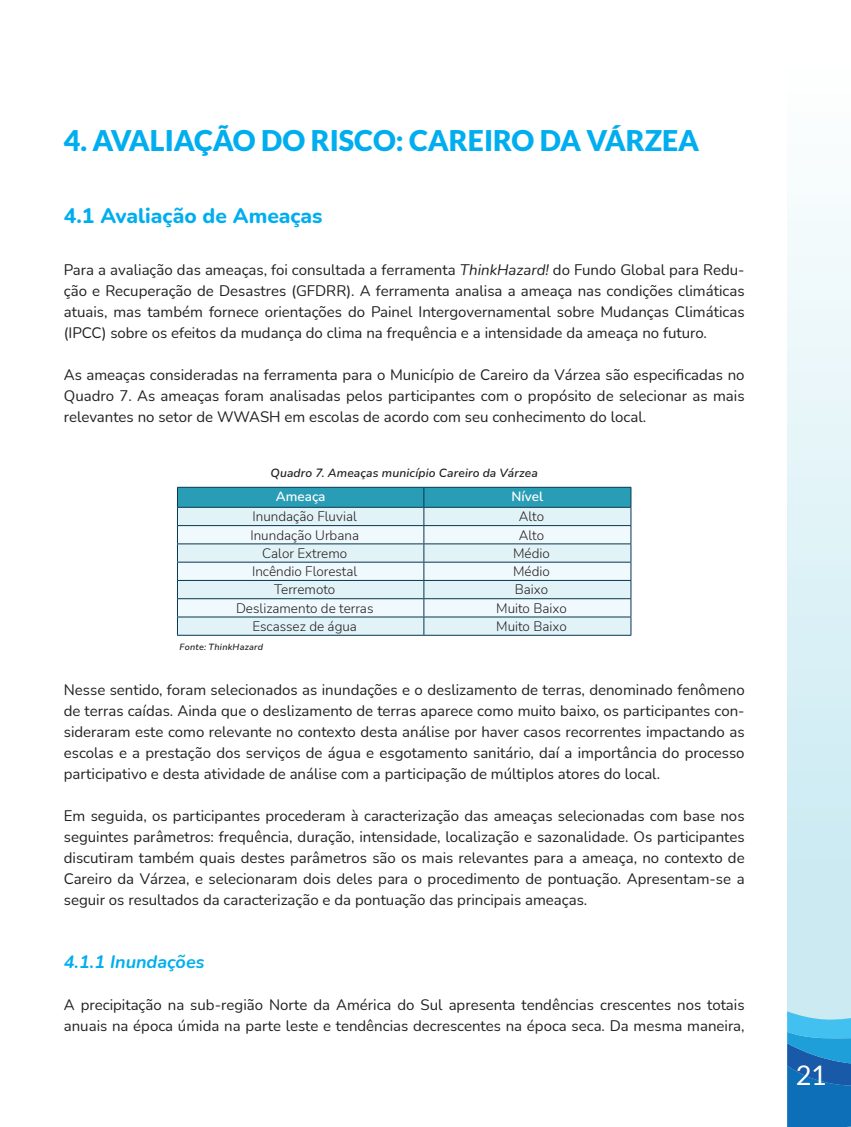
<style>
.page{position:relative;width:851px;height:1127px;background:#fff}
.page>*{position:absolute;margin:0;border:0;box-sizing:border-box;transform-origin:0 0}
.t1{font:900 28.5px "Lato";color:#00aeef}
.t2{font:27px "Lato";color:#fff}
.t3{font:800 21px "Nunito";color:#00aeef}
.t4{font:italic 700 18px "Nunito";color:#00aeef}
.t5{font:15px/21px "Nunito";color:#231f20;text-align:justify}
.t6{font:300 13.5px "Nunito";color:#231f20}
.t7{font:600 13.5px "Nunito";color:#fff}
.t8{font:italic 600 12px "Nunito";letter-spacing:.015em;color:#231f20}
.t9{font:italic 600 9px "Nunito";letter-spacing:.025em;color:#231f20}
.s1{font-style:italic}
</style>
<div class="page">
<svg style="left:787px;top:206px;width:63px;height:805px;background:#dcf1f6"></svg>
<svg style="left:787px;top:1011px;width:63px;height:116px;background:#2687c7"></svg>
<svg style="left:177px;top:487px;width:454px;height:148px"></svg>
<hr style="left:177px;top:635px;width:247px;height:1px;background:#05374e">
<hr style="left:424px;top:635px;width:207px;height:1px;background:#05374e">
<h1 class="t1" style="left:64px;top:123px;width:637px">4. AVALIAÇÃO DO RISCO: CAREIRO DA VÁRZEA</h1>
<h3 class="t3" style="left:64px;top:200px;width:260px">4.1 Avaliação de Ameaças</h3>
<p class="t5" style="left:64px;top:258px;width:682px">Para a avaliação das ameaças, foi consultada a ferramenta <span class="s1">ThinkHazard!</span> do Fundo Global para Redu&shy;ção e Recuperação de Desastres (GFDRR). A ferramenta analisa a ameaça nas condições climáticas atuais, mas também fornece orientações do Painel Intergovernamental sobre Mudanças Climáticas (IPCC) sobre os efeitos da mudança do clima na frequência e a intensidade da ameaça no futuro.</p>
<p class="t5" style="left:64px;top:363px;width:682px">As ameaças consideradas na ferramenta para o Município de Careiro da Várzea são especificadas no Quadro 7. As ameaças foram analisadas pelos participantes com o propósito de selecionar as mais relevantes no setor de WWASH em escolas de acordo com seu conhecimento do local.</p>
<p class="t8" style="left:270px;top:464px;width:269px">Quadro 7. Ameaças município Careiro da Várzea</p>
<p class="t7" style="left:276px;top:487px;width:51px">Ameaça</p>
<p class="t7" style="left:511px;top:487px;width:33px">Nível</p>
<p class="t6" style="left:252px;top:507px;width:106px">Inundação Fluvial</p>
<p class="t6" style="left:518px;top:507px;width:27px">Alto</p>
<p class="t6" style="left:250px;top:525px;width:110px">Inundação Urbana</p>
<p class="t6" style="left:518px;top:525px;width:27px">Alto</p>
<p class="t6" style="left:262px;top:544px;width:86px">Calor Extremo</p>
<p class="t6" style="left:513px;top:544px;width:38px">Médio</p>
<p class="t6" style="left:252px;top:562px;width:107px">Incêndio Florestal</p>
<p class="t6" style="left:513px;top:562px;width:38px">Médio</p>
<p class="t6" style="left:274px;top:580px;width:62px">Terremoto</p>
<p class="t6" style="left:514px;top:580px;width:35px">Baixo</p>
<p class="t6" style="left:236px;top:599px;width:139px">Deslizamento de terras</p>
<p class="t6" style="left:496px;top:599px;width:72px">Muito Baixo</p>
<p class="t6" style="left:252px;top:617px;width:106px">Escassez de água</p>
<p class="t6" style="left:496px;top:617px;width:72px">Muito Baixo</p>
<p class="t9" style="left:179px;top:641px;width:85px">Fonte: ThinkHazard</p>
<p class="t5" style="left:64px;top:678px;width:682px">Nesse sentido, foram selecionados as inundações e o deslizamento de terras, denominado fenômeno de terras caídas. Ainda que o deslizamento de terras aparece como muito baixo, os participantes con&shy;sideraram este como relevante no contexto desta análise por haver casos recorrentes impactando as escolas e a prestação dos serviços de água e esgotamento sanitário, daí a importância do processo participativo e desta atividade de análise com a participação de múltiplos atores do local.</p>
<p class="t5" style="left:64px;top:804px;width:682px">Em seguida, os participantes procederam à caracterização das ameaças selecionadas com base nos seguintes parâmetros: frequência, duração, intensidade, localização e sazonalidade. Os participantes discutiram também quais destes parâmetros são os mais relevantes para a ameaça, no contexto de Careiro da Várzea, e selecionaram dois deles para o procedimento de pontuação. Apresentam-se a seguir os resultados da caracterização e da pontuação das principais ameaças.</p>
<p class="t4" style="left:64px;top:949px;width:142px">4.1.1 Inundações</p>
<p class="t5" style="left:64px;top:993px;width:682px">A precipitação na sub-região Norte da América do Sul apresenta tendências crescentes nos totais anuais na época úmida na parte leste e tendências decrescentes na época seca. Da mesma maneira,</p>
<h2 class="t2" style="left:795px;top:1060px;width:32px">21</h2>
<h2 class="t2" style="left:798px;top:1066px;width:32px">21</h2>
</div>
